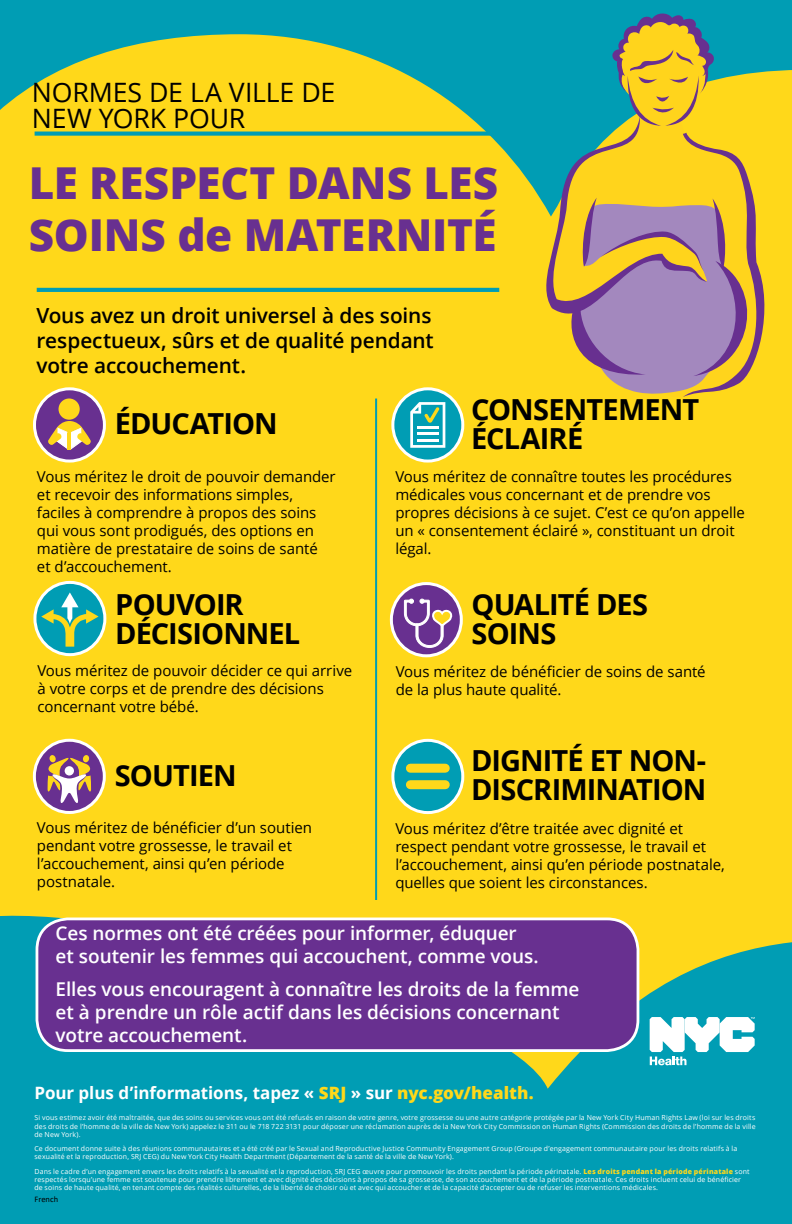
<style>
.page{position:relative;width:792px;height:1224px;background:#fff}
.page>*{position:absolute;margin:0;border:0;box-sizing:border-box;transform-origin:0 0}
.t1{font:800 44px/52.8px "Open Sans";letter-spacing:-.005em;color:#683090}
.t2{font:700 29px/29px "Open Sans";letter-spacing:-.03em;color:#000}
.t3{font:26.7px/26px "Open Sans";letter-spacing:-.005em;color:#000}
.t4{font:600 20.8px/25px "Open Sans";letter-spacing:-.005em;color:#000;text-align:justify}
.t5{font:600 19px/22.8px "Open Sans";letter-spacing:-.005em;color:#fff}
.t6{font:700 17px "Open Sans";letter-spacing:-.005em;color:#fff}
.t7{font:15px/18px "Open Sans";letter-spacing:-.005em;color:#000}
.t8{font:8.5px "Calibri";letter-spacing:.005em;color:#000}
.t9{font:7px/8.4px "Open Sans";letter-spacing:.02em;color:#fff}
.s1{font-weight:800;color:#ffd81a}
</style>
<div class="page">
<div style="left:0;top:753px;width:792px;height:471px;background:#009db4"></div>
<svg style="left:0;top:892px;width:792px;height:197px"></svg>
<div style="left:0;top:24px;width:792px;height:868px;background:#ffd81a"></div>
<svg style="left:0;top:0;width:792px;height:192px"></svg>
<hr style="left:37px;top:288px;width:462px;height:4px;background:#009db4">
<svg style="left:35px;top:132px;width:475px;height:4px;background:#14a1a7"></svg>
<svg style="left:650px;top:1017px;width:105px;height:48px"></svg>
<div style="left:35px;top:389px;width:69px;height:72px;background:#683090;border-radius:50%"></div>
<div style="left:33px;top:387px;width:73px;height:76px;border:3px solid #fff;border-radius:50%"></div>
<div style="left:59px;top:398px;width:21px;height:22px;background:#ffd81a;border-radius:50%"></div>
<svg style="left:48px;top:421px;width:43px;height:29px"></svg>
<svg style="left:393px;top:389px;width:70px;height:72px;background:#1aa7bb"></svg>
<div style="left:391px;top:387px;width:73px;height:76px;border:3px solid #fff;border-radius:50%"></div>
<svg style="left:410px;top:402px;width:35px;height:46px;background:#6dc5c8"></svg>
<hr style="left:375px;top:399px;width:2px;height:501px;background:#009db4">
<svg style="left:393px;top:740px;width:70px;height:73px;background:#1ca6b2"></svg>
<div style="left:391px;top:739px;width:73px;height:75px;border:3px solid #fff;border-radius:50%"></div>
<div style="left:410px;top:764px;width:35px;height:9px;background:#ffd81a"></div>
<div style="left:410px;top:780px;width:35px;height:9px;background:#ffd81a"></div>
<svg style="left:34px;top:740px;width:70px;height:73px;background:#7b4a9c"></svg>
<div style="left:33px;top:739px;width:73px;height:75px;border:3px solid #fff;border-radius:50%"></div>
<div style="left:83px;top:755px;width:6px;height:7px;background:#ffd81a;border-radius:50%"></div>
<svg style="left:48px;top:757px;width:43px;height:47px"></svg>
<svg style="left:35px;top:582px;width:70px;height:73px"></svg>
<div style="left:33px;top:581px;width:73px;height:75px;border:3px solid #fff;border-radius:50%"></div>
<svg style="left:41px;top:592px;width:58px;height:55px;background:#47b19f"></svg>
<svg style="left:391px;top:584px;width:70px;height:72px"></svg>
<div style="left:390px;top:582px;width:73px;height:75px;border:3px solid #fff;border-radius:50%"></div>
<svg style="left:403px;top:599px;width:50px;height:49px;background:#9167a1"></svg>
<div style="left:37px;top:919px;width:601px;height:132px;background:#683090;border-radius:31px"></div>
<div style="left:36px;top:918px;width:603px;height:134px;border:3px solid #fff;border-radius:31px"></div>
<svg style="left:536px;top:12px;width:240px;height:385px"></svg>
<h3 class="t3" style="left:32px;top:79px;width:305px">NORMES DE LA VILLE DE<br>NEW YORK POUR</h3>
<h1 class="t1" style="left:29px;top:154px;width:471px">LE RESPECT DANS LES<br>SOINS de MATERNITÉ</h1>
<h3 class="t4" style="left:37px;top:303px;width:399px">Vous avez un droit universel à des soins respectueux, sûrs et de qualité pendant votre accouchement.</h3>
<h2 class="t2" style="left:115px;top:409px;width:165px">ÉDUCATION</h2>
<h2 class="t2" style="left:471px;top:395px;width:230px">CONSENTEMENT<br>ÉCLAIRÉ</h2>
<h3 class="t7" style="left:37px;top:467px;width:300px">Vous méritez le droit de pouvoir demander et recevoir des informations simples, faciles à comprendre à propos des soins qui vous sont prodigués, des options en matière de prestataire de soins de santé<br>et d’accouchement.</h3>
<h2 class="t2" style="left:115px;top:589px;width:187px">POUVOIR<br>DÉCISIONNEL</h2>
<h3 class="t7" style="left:38px;top:662px;width:316px">Vous méritez de pouvoir décider ce qui arrive à votre corps et de prendre des décisions concernant votre bébé.</h3>
<h2 class="t2" style="left:115px;top:760px;width:124px">SOUTIEN</h2>
<h3 class="t7" style="left:37px;top:818px;width:276px">Vous méritez de bénéficier d’un soutien pendant votre grossesse, le travail et l’accouchement, ainsi qu’en période postnatale.</h3>
<h3 class="t7" style="left:395px;top:467px;width:351px">Vous méritez de connaître toutes les procédures médicales vous concernant et de prendre vos propres décisions à ce sujet. C’est ce qu’on appelle un « consentement éclairé », constituant un droit légal.</h3>
<h2 class="t2" style="left:472px;top:589px;width:178px">QUALITÉ DES<br>SOINS</h2>
<h3 class="t7" style="left:396px;top:662px;width:311px">Vous méritez de bénéficier de soins de santé de la plus haute qualité.</h3>
<h2 class="t2" style="left:471px;top:745px;width:237px">DIGNITÉ ET NON-<br>DISCRIMINATION</h2>
<h3 class="t7" style="left:395px;top:819px;width:331px">Vous méritez d’être traitée avec dignité et respect pendant votre grossesse, le travail et l’accouchement, ainsi qu’en période postnatale, quelles que soient les circonstances.</h3>
<h3 class="t5" style="left:56px;top:922px;width:485px">Ces normes ont été créées pour informer, éduquer et soutenir les femmes qui accouchent, comme vous.</h3>
<h3 class="t5" style="left:56px;top:977px;width:525px">Elles vous encouragent à connaître les droits de la femme et à prendre un rôle actif dans les décisions concernant votre accouchement.</h3>
<h3 class="t6" style="left:34px;top:1081px;width:501px">Pour plus d’informations, tapez « <span class="s1">SRJ</span> » sur <span class="s1">nyc.gov/health.</span></h3>
<p class="t9" style="left:34px;top:1113px;width:723px;text-align:justify">Si vous estimez avoir été maltraitée, que des soins ou services vous ont été refusés en raison de votre genre, votre grossesse ou une autre catégorie protégée par la New York City Human Rights Law (loi sur les droits des droits de l’homme de la ville de New York) appelez le 311 ou le 718 722 3131 pour déposer une réclamation auprès de la New York City Commission on Human Rights (Commission des droits de l’homme de la ville de New York).</p>
<p class="t9" style="left:34px;top:1144px;width:704px">Ce document donne suite à des réunions communautaires et a été créé par le Sexual and Reproductive Justice Community Engagement Group (Groupe d’engagement communautaire pour les droits relatifs à la sexualité et la reproduction, SRJ CEG) du New York City Health Department (Département de la santé de la ville de New York).</p>
<p class="t9" style="left:34px;top:1167px;width:717px">Dans le cadre d’un engagement envers les droits relatifs à la sexualité et la reproduction, SRJ CEG œuvre pour promouvoir les droits pendant la période périnatale. <span class="s1">Les droits pendant la période périnatale</span> sont respectés lorsqu’une femme est soutenue pour prendre librement et avec dignité des décisions à propos de sa grossesse, de son accouchement et de la période postnatale. Ces droits incluent celui de bénéficier de soins de haute qualité, en tenant compte des réalités culturelles, de la liberté de choisir où et avec qui accoucher et de la capacité d’accepter ou de refuser les interventions médicales.</p>
<p class="t8" style="left:35px;top:1193px;width:25px">French</p>
</div>
